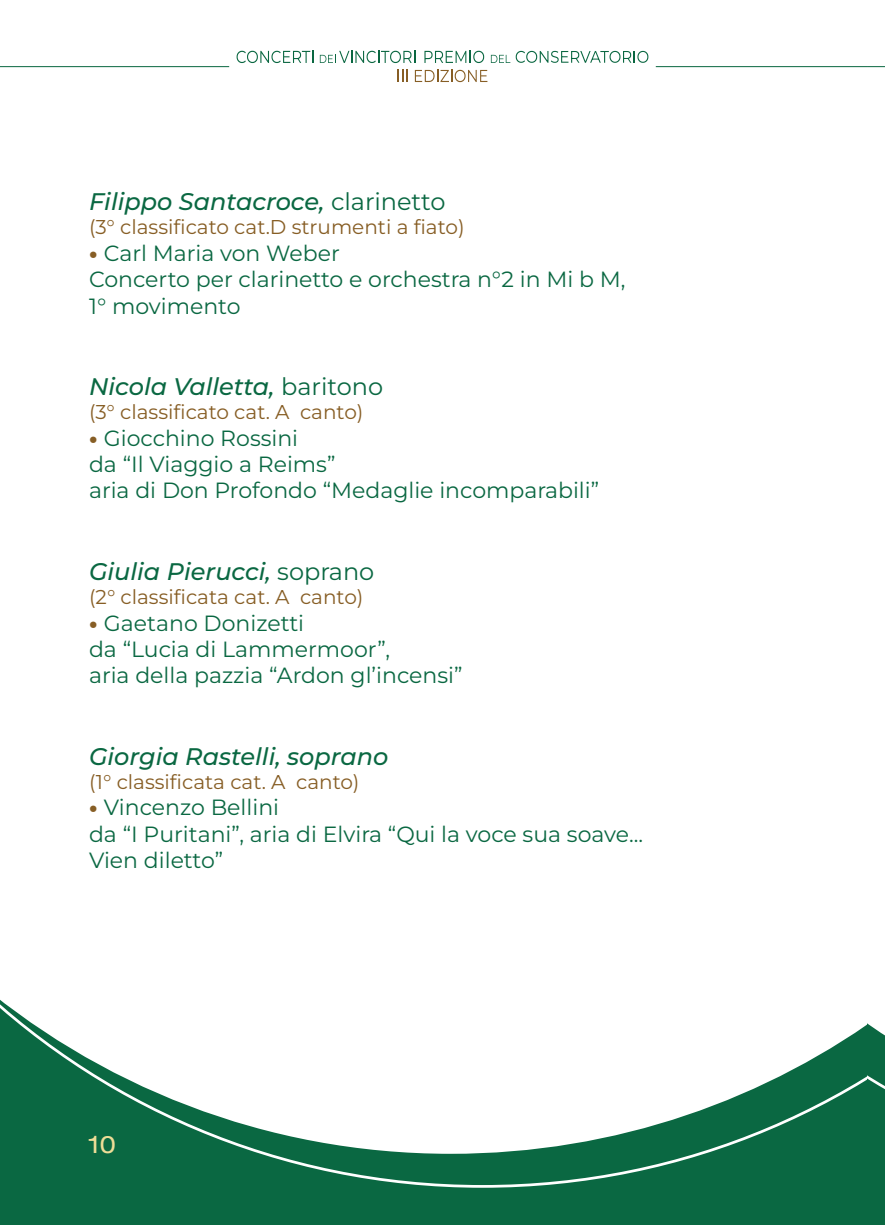
<style>
.page{position:relative;width:885px;height:1225px;background:#fff}
.page>*{position:absolute;margin:0;border:0;box-sizing:border-box;transform-origin:0 0}
.t1{font:italic 500 24px "Montserrat";color:#0a6842}
.t2{font:expanded 24px "Helvetica Neue LT Pro";color:#eedd97}
.t3{font:22px/26.4px "Montserrat";color:#0a6842}
.t4{font:20px "Montserrat";color:#875e25}
.s1{font-weight:400;font-style:normal}
.s2{font-weight:800;color:#875e25}
</style>
<div class="page">
<div style="left:0;top:1187px;width:867px;height:38px;background:#0a6842"></div>
<svg style="left:0;top:1000px;width:867px;height:187px"></svg>
<div style="left:867px;top:1023px;width:17px;height:202px;background:#0a6842"></div>
<hr style="left:655px;top:66px;width:212px;height:1px;background:#0a6741">
<svg style="left:867px;top:66px;width:17px;height:1px"></svg>
<hr style="left:0;top:66px;width:229px;height:1px;background:#0a6741">
<svg style="left:397px;top:70px;width:10px;height:12px"></svg>
<svg style="left:415px;top:70px;width:72px;height:12px"></svg>
<svg style="left:236px;top:51px;width:77px;height:12px"></svg>
<svg style="left:320px;top:51px;width:95px;height:12px"></svg>
<svg style="left:424px;top:51px;width:60px;height:12px"></svg>
<svg style="left:491px;top:51px;width:157px;height:12px"></svg>
<p class="t1" style="left:89px;top:186px;width:358px">Filippo Santacroce, <span class="s1">clarinetto</span></p>
<p class="t4" style="left:89px;top:214px;width:377px">(3° classificato cat.D strumenti a fiato)</p>
<p class="t3" style="left:89px;top:239px;width:538px"><span class="s2">•</span> Carl Maria von Weber<br>Concerto per clarinetto e orchestra n°2 in Mi b M,<br>1° movimento</p>
<p class="t1" style="left:89px;top:371px;width:295px">Nicola Valletta, <span class="s1">baritono</span></p>
<p class="t4" style="left:89px;top:399px;width:276px">(3° classificato cat. A canto)</p>
<p class="t3" style="left:89px;top:424px;width:511px"><span class="s2">•</span> Giocchino Rossini<br>da “Il Viaggio a Reims”<br>aria di Don Profondo “Medaglie incomparabili”</p>
<p class="t1" style="left:89px;top:555px;width:287px">Giulia Pierucci, <span class="s1">soprano</span></p>
<p class="t4" style="left:89px;top:583px;width:276px">(2° classificata cat. A canto)</p>
<p class="t3" style="left:89px;top:609px;width:375px"><span class="s2">•</span> Gaetano Donizetti<br>da “Lucia di Lammermoor”,<br>aria della pazzia “Ardon gl’incensi”</p>
<p class="t1" style="left:89px;top:740px;width:301px">Giorgia Rastelli, soprano</p>
<p class="t4" style="left:89px;top:768px;width:272px">(1° classificata cat. A canto)</p>
<p class="t3" style="left:89px;top:794px;width:555px"><span class="s2">•</span> Vincenzo Bellini<br>da “I Puritani”, aria di Elvira “Qui la voce sua soave...<br>Vien diletto”</p>
<p class="t2" style="left:89px;top:1130px;width:28px">10</p>
</div>
